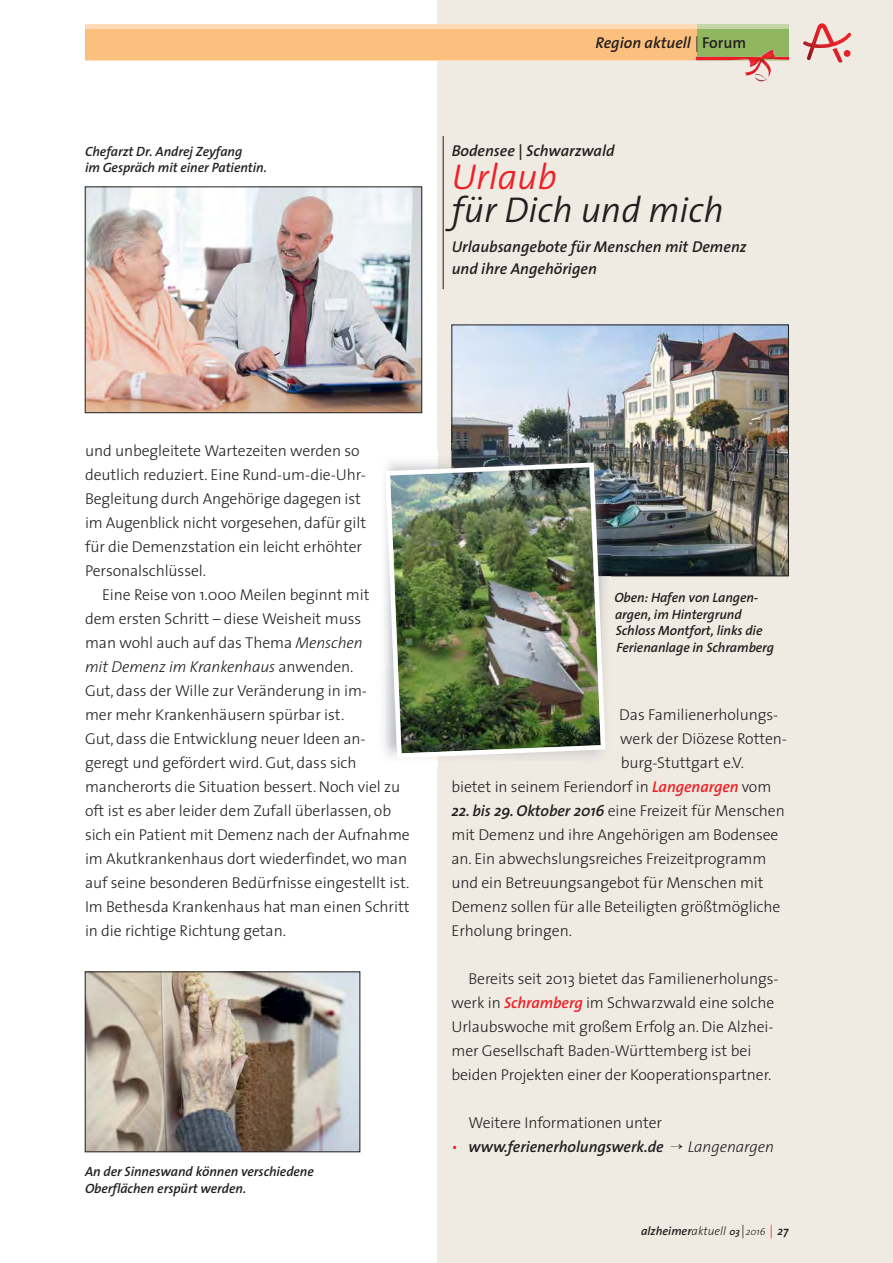
<style>
.page{position:relative;width:893px;height:1263px;background:#fff}
.page>*{position:absolute;margin:0;border:0;box-sizing:border-box;transform-origin:0 0}
.t1{font:italic 300 36px "The Sans";color:#231f20}
.t2{font:italic 300 36px "The Sans";color:#ed2128}
.t3{font:300 15.75px/24px "The Sans";letter-spacing:-.005em;color:#231f20}
.t4{font:italic 600 15.75px/22.5px "The Sans";color:#231f20}
.t5{font:italic 300 15.75px "The Sans";letter-spacing:-.005em;color:#231f20}
.t6{font:italic 600 13.5px/16.5px "The Sans";letter-spacing:-.005em;color:#231f20}
.t7{font:italic 600 12px "The Sans";color:#231f20}
.s1{font-weight:300;font-style:normal}
.s2{font-style:normal}
.s3{font-style:italic}
.s4{font-weight:600;font-style:italic;color:#ed2128}
.s5{font-weight:600;font-style:italic}
.s6{font-weight:300;font-style:normal;color:#ed2128}
.s7{font-weight:300}
.s8{font-size:9.9px}
.s9{font-weight:300;font-style:normal;font-size:13.5px}
.s10{font-weight:300;font-size:9.9px}
.s11{font-weight:300;font-style:normal;font-size:13.5px;color:#ed2128}
</style>
<div class="page">
<div style="left:438px;top:0;width:455px;height:1263px;background:#efebe2"></div>
<div style="left:697px;top:24px;width:92px;height:36px;background:linear-gradient(to right,#c4d6a8,#c4d6a8)"></div>
<div style="left:697px;top:30px;width:92px;height:30px;background:#90b660"></div>
<div style="left:85px;top:24px;width:612px;height:36px;background:linear-gradient(to right,#fedcb9,#fedcb9)"></div>
<div style="left:85px;top:30px;width:612px;height:30px;background:#fbbf7e"></div>
<svg style="left:803px;top:23px;width:48px;height:40px"></svg>
<img style="left:697px;top:57px;width:62px;height:10px">
<img style="left:454px;top:327px;width:333px;height:247px">
<div style="left:452px;top:325px;width:337px;height:251px;border:1px solid #231f20"></div>
<img style="left:87px;top:189px;width:333px;height:222px">
<div style="left:85px;top:187px;width:337px;height:226px;border:1px solid #231f20"></div>
<img style="left:87px;top:974px;width:271px;height:176px">
<div style="left:85px;top:972px;width:275px;height:180px;border:1px solid #231f20"></div>
<hr style="left:443px;top:136px;width:1px;height:153px;background:#231f20">
<img style="left:452px;top:450px;width:160px;height:126px">
<img style="left:384px;top:460px;width:224px;height:298px">
<p class="t6" style="left:85px;top:144px;width:183px">Chefarzt Dr. Andrej Zeyfang<br>im Gespräch mit einer Patientin.</p>
<p class="t4" style="left:595px;top:33px;width:152px">Region aktuell <span class="s1">|</span> <span class="s2">Forum</span></p>
<p class="t4" style="left:452px;top:141px;width:164px">Bodensee | Schwarzwald</p>
<h1 class="t2" style="left:452px;top:162px;width:107px">Urlaub</h1>
<h1 class="t1" style="left:452px;top:195px;width:274px">für Dich und mich</h1>
<p class="t4" style="left:452px;top:237px;width:296px">Urlaubsangebote für Menschen mit Demenz und ihre Angehörigen</p>
<p class="t3" style="left:85px;top:440px;width:283px">und unbegleitete Wartezeiten werden so deutlich reduziert. Eine Rund-um-die-Uhr-Beglei tung durch Angehörige da gegen ist im Augen blick nicht vorgesehen, dafür gilt für die Demenzsta tion ein leicht erhöhter Personalschlüssel.</p>
<p class="t3" style="left:85px;top:584px;width:326px;text-indent:17px">Eine Reise von 1.000 Meilen beginnt mit<br>dem ersten Schritt – diese Weisheit muss<br>man wohl auch auf das Thema <span class="s3">Menschen<br>mit Demenz im Krankenhaus</span> anwenden.<br>Gut, dass der Wille zur Veränderung in im-<br>mer mehr Krankenhäusern spürbar ist.<br>Gut, dass die Entwicklung neuer Ideen an - geregt und gefördert wird. Gut, dass sich mancherorts die Situation bessert. Noch viel zu oft ist es aber leider dem Zufall überlassen, ob sich ein Patient mit Demenz nach der Aufnahme im Akutkrankenhaus dort wiederfindet, wo man auf seine besonderen Bedürfnisse eingestellt ist.<br>Im Bethesda Kranken haus hat man einen Schritt in die richtige Richt ung getan.</p>
<p class="t6" style="left:85px;top:1165px;width:230px">An der Sinneswand können verschiedene<br>Oberflächen erspürt werden.</p>
<p class="t6" style="left:614px;top:590px;width:161px">Oben: Hafen von Langen&shy;argen, im Hintergrund<br>Schloss Mont fort, links die<br>Ferienanlage in Schramberg</p>
<p class="t3" style="left:619px;top:704px;width:161px">Das Familienerholungs -</p>
<p class="t3" style="left:620px;top:728px;width:168px">werk der Diözese Rotten -</p>
<p class="t3" style="left:621px;top:752px;width:125px">burg-Stuttgart e.V.</p>
<p class="t3" style="left:451px;top:776px;width:321px">bietet in seinem Feriendorf in <span class="s4">Langenargen</span> vom</p>
<p class="t3" style="left:451px;top:800px;width:335px"><span class="s5">22. bis 29. Oktober 2016</span> eine Freizeit für Menschen mit Demenz und ihre Ange hörigen am Bodensee an. Ein abwechslungsrei ches Freizeitprogramm und ein Betreuungsange bot für Menschen mit Demenz sollen für alle Beteiligten größtmögliche Erholung bringen.</p>
<p class="t3" style="left:451px;top:968px;width:329px;text-indent:17px">Bereits seit 2013 bietet das Familienerholungs - werk in <span class="s4">Schramberg</span> im Schwarzwald eine solche Urlaubswoche mit großem Erfolg an. Die Alzhei - mer Gesellschaft Baden-Württemberg ist bei beiden Projekten einer der Kooperationspartner.</p>
<p class="t3" style="left:468px;top:1112px;width:195px">Weitere Informationen unter</p>
<p class="t4" style="left:451px;top:1137px;width:214px"><span class="s6">•</span> www.ferienerholungswerk.de</p>
<p class="t5" style="left:688px;top:1141px;width:88px">Langenargen</p>
<p class="t7" style="left:641px;top:1226px;width:149px">alzheimer<span class="s7">aktuell</span> <span class="s8">03</span> <span class="s9">|</span><span class="s10">2016</span> <span class="s11">|</span> 27</p>
</div>
